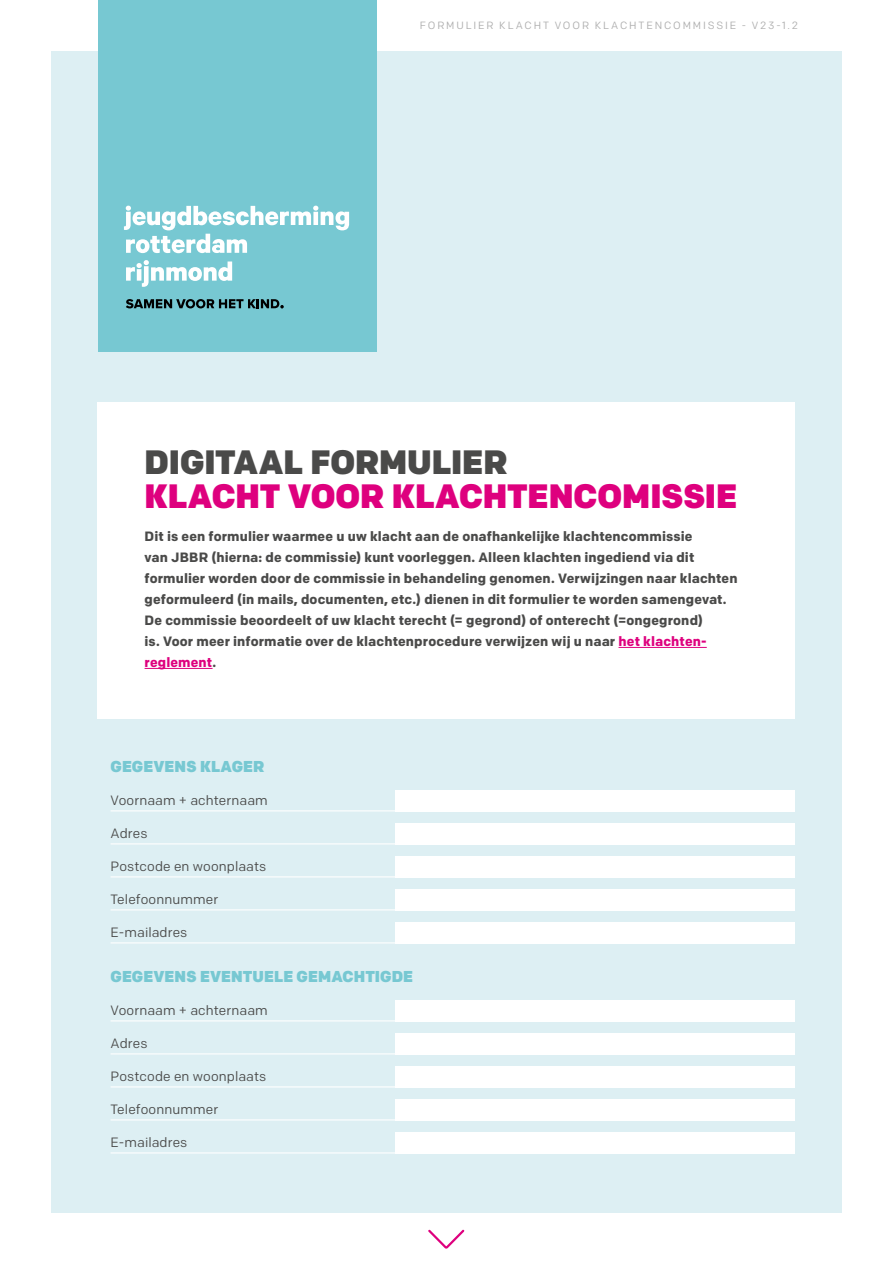
<style>
.page{position:relative;width:893px;height:1263px;background:#fff}
.page>*{position:absolute;margin:0;border:0;box-sizing:border-box;transform-origin:0 0}
.t1{font:900 33.75px "Colfax";letter-spacing:-.005em;color:#de007e}
.t2{font:900 33.75px "Colfax";letter-spacing:-.005em;color:#4a4a49}
.t3{font:900 15.75px "Colfax";letter-spacing:.005em;color:#77c8d2}
.t4{font:700 13.5px/21px "Colfax";letter-spacing:.01em;color:#4a4a49}
.t5{font:13.5px "Colfax";letter-spacing:.01em;color:#4a4a49}
.t6{font:10.5px "Colfax";letter-spacing:.175em;color:#adadad}
.s1{color:#de007e}
</style>
<div class="page">
<div style="left:51px;top:51px;width:790px;height:1161px;background:#ddeff3"></div>
<svg style="left:428px;top:1229px;width:37px;height:20px"></svg>
<div style="left:98px;top:0;width:279px;height:351px;background:#77c8d2"></div>
<svg style="left:124px;top:206px;width:225px;height:47px"></svg>
<svg style="left:126px;top:260px;width:106px;height:27px"></svg>
<svg style="left:126px;top:299px;width:158px;height:9px"></svg>
<div style="left:98px;top:402px;width:697px;height:317px;background:#fff"></div>
<hr style="left:618px;top:647px;width:89px;height:1px;background:#de007e">
<hr style="left:145px;top:668px;width:68px;height:1px;background:#de007e">
<div style="left:395px;top:790px;width:400px;height:21px;background:#fff"></div>
<div style="left:395px;top:1000px;width:400px;height:21px;background:#fff"></div>
<div style="left:395px;top:823px;width:400px;height:21px;background:#fff"></div>
<div style="left:395px;top:1033px;width:400px;height:21px;background:#fff"></div>
<div style="left:395px;top:856px;width:400px;height:21px;background:#fff"></div>
<div style="left:395px;top:1066px;width:400px;height:21px;background:#fff"></div>
<div style="left:395px;top:889px;width:400px;height:21px;background:#fff"></div>
<div style="left:395px;top:1099px;width:400px;height:21px;background:#fff"></div>
<hr style="left:111px;top:810px;width:671px;height:1px;background:#fff">
<hr style="left:111px;top:843px;width:671px;height:1px;background:#fff">
<hr style="left:111px;top:876px;width:671px;height:1px;background:#fff">
<hr style="left:111px;top:909px;width:671px;height:1px;background:#fff">
<hr style="left:111px;top:942px;width:671px;height:1px;background:#fff">
<hr style="left:111px;top:1020px;width:671px;height:1px;background:#fff">
<hr style="left:111px;top:1053px;width:671px;height:1px;background:#fff">
<hr style="left:111px;top:1086px;width:671px;height:1px;background:#fff">
<hr style="left:111px;top:1119px;width:671px;height:1px;background:#fff">
<hr style="left:111px;top:1152px;width:671px;height:1px;background:#fff">
<div style="left:395px;top:1132px;width:400px;height:21px;background:#fff"></div>
<div style="left:395px;top:922px;width:400px;height:21px;background:#fff"></div>
<p class="t6" style="left:420px;top:19px;width:380px">FORMULIER KLACHT VOOR KLACHTENCOMMISSIE - V23-1.2</p>
<h1 class="t2" style="left:145px;top:441px;width:364px">DIGITAAL FORMULIER</h1>
<h1 class="t1" style="left:145px;top:475px;width:594px">KLACHT VOOR KLACHTENCOMISSIE</h1>
<p class="t4" style="left:145px;top:526px;width:594px">Dit is een formulier waarmee u uw klacht aan de onafhankelijke klachtencommissie<br>van JBBR (hierna: de commissie) kunt voorleggen. Alleen klachten ingediend via dit formulier worden door de commissie in behandeling genomen. Verwijzingen naar klachten geformuleerd (in mails, documenten, etc.) dienen in dit formulier te worden samengevat.<br>De commissie beoordeelt of uw klacht terecht (= gegrond) of onterecht (=ongegrond)<br>is. Voor meer informatie over de klachtenprocedure verwijzen wij u naar <span class="s1">het klachten&shy;reglement</span>.</p>
<p class="t3" style="left:111px;top:757px;width:155px">GEGEVENS KLAGER</p>
<p class="t5" style="left:111px;top:792px;width:159px">Voornaam + achternaam</p>
<p class="t5" style="left:111px;top:825px;width:39px">Adres</p>
<p class="t5" style="left:111px;top:858px;width:157px">Postcode en woonplaats</p>
<p class="t5" style="left:111px;top:891px;width:109px">Telefoonnummer</p>
<p class="t5" style="left:111px;top:924px;width:78px">E-mailadres</p>
<p class="t3" style="left:111px;top:967px;width:304px">GEGEVENS EVENTUELE GEMACHTIGDE</p>
<p class="t5" style="left:111px;top:1002px;width:159px">Voornaam + achternaam</p>
<p class="t5" style="left:111px;top:1035px;width:39px">Adres</p>
<p class="t5" style="left:111px;top:1068px;width:157px">Postcode en woonplaats</p>
<p class="t5" style="left:111px;top:1101px;width:109px">Telefoonnummer</p>
<p class="t5" style="left:111px;top:1134px;width:78px">E-mailadres</p>
</div>
